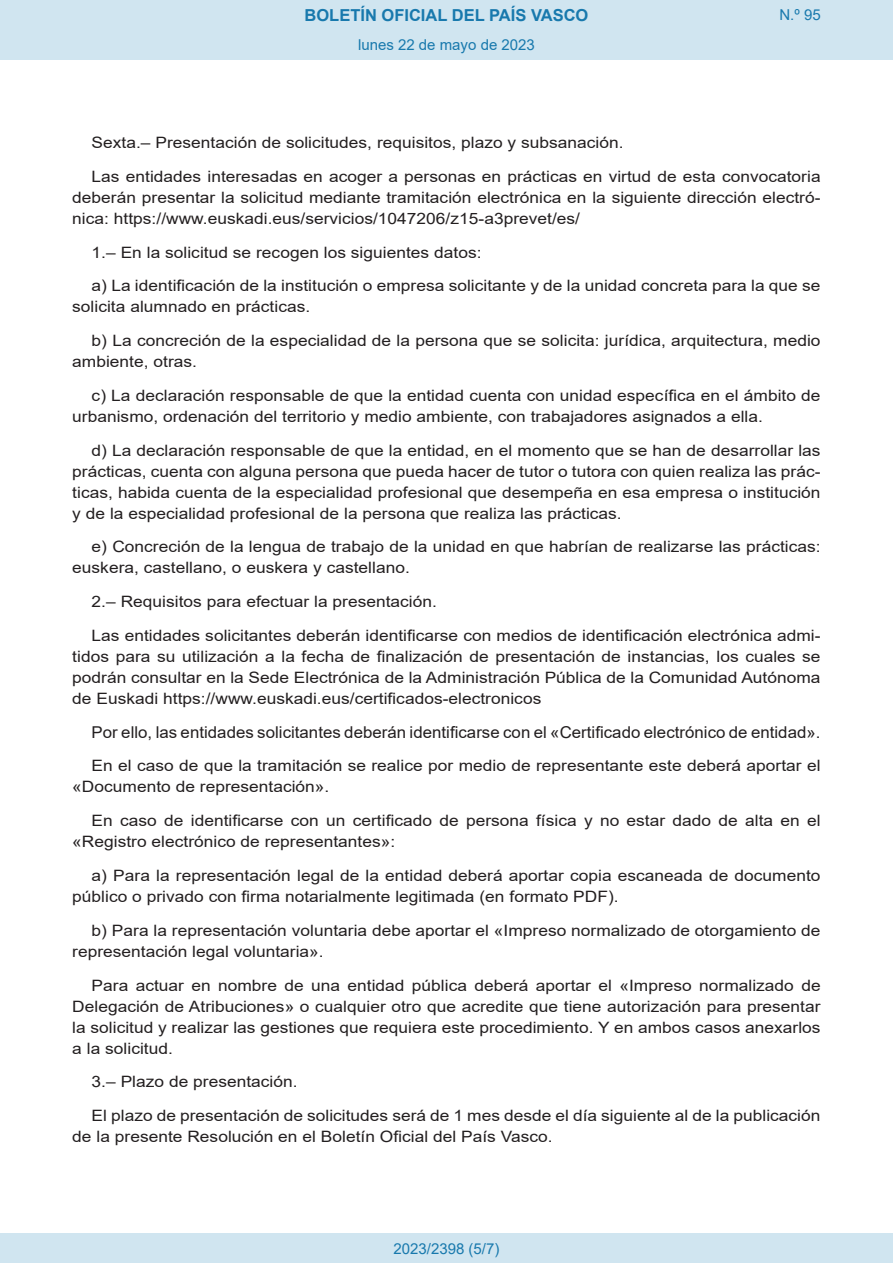
<style>
.page{position:relative;width:893px;height:1263px;background:#fff}
.page>*{position:absolute;margin:0;border:0;box-sizing:border-box;transform-origin:0 0}
.t1{font:700 16.5px "Arial";color:#1879ad}
.BOPVDetalle{font:16.35px "Arial";color:#231f20}
.BOPVDetalle-2{font:15.6px/21px "Arial";color:#231f20;scale:1.11 1}
.Paginacion_Centro{font:15px "Arial";color:#1879ad}
</style>
<div class="page">
<div style="left:0;top:0;width:893px;height:60px;background:#d0e5f0"></div>
<div style="left:0;top:1233px;width:893px;height:30px;background:#d0e5f0"></div>
<p class="t1" style="left:305px;top:3px;width:285px">BOLETÍN OFICIAL DEL PAÍS VASCO</p>
<p class="Paginacion_Centro" style="left:358px;top:35px;width:178px">lunes 22 de mayo de 2023</p>
<p class="Paginacion_Centro" style="left:779px;top:5px;width:43px">N.º 95</p>
<p class="BOPVDetalle-2" style="left:92px;top:132px;width:481px">Sexta.– Presentación de solicitudes, requisitos, plazo y subsanación.</p>
<p class="BOPVDetalle-2" style="left:72px;top:166px;width:676px;text-align:justify;text-indent:19px">Las entidades interesadas en acoger a personas en prácticas en virtud de esta convocatoria deberán presentar la solicitud mediante tramitación electrónica en la siguiente dirección electró&shy;nica: https://www.euskadi.eus/servicios/1047206/z15-a3prevet/es/</p>
<p class="BOPVDetalle-2" style="left:92px;top:242px;width:353px">1.– En la solicitud se recogen los siguientes datos:</p>
<p class="BOPVDetalle-2" style="left:72px;top:275px;width:676px;text-indent:19px">a) La identificación de la institución o empresa solicitante y de la unidad concreta para la que se solicita alumnado en prácticas.</p>
<p class="BOPVDetalle-2" style="left:72px;top:330px;width:676px;text-indent:19px">b) La concreción de la especialidad de la persona que se solicita: jurídica, arquitectura, medio ambiente, otras.</p>
<p class="BOPVDetalle-2" style="left:72px;top:385px;width:676px;text-indent:19px">c) La declaración responsable de que la entidad cuenta con unidad específica en el ámbito de urbanismo, ordenación del territorio y medio ambiente, con trabajadores asignados a ella.</p>
<p class="BOPVDetalle-2" style="left:72px;top:440px;width:676px;text-align:justify;text-indent:19px">d) La declaración responsable de que la entidad, en el momento que se han de desarrollar las prácticas, cuenta con alguna persona que pueda hacer de tutor o tutora con quien realiza las prác&shy;ticas, habida cuenta de la especialidad profesional que desempeña en esa empresa o institución y de la especialidad profesional de la persona que realiza las prácticas.</p>
<p class="BOPVDetalle-2" style="left:72px;top:536px;width:676px;text-indent:19px">e) Concreción de la lengua de trabajo de la unidad en que habrían de realizarse las prácticas: euskera, castellano, o euskera y castellano.</p>
<p class="BOPVDetalle-2" style="left:92px;top:591px;width:313px">2.– Requisitos para efectuar la presentación.</p>
<p class="BOPVDetalle-2" style="left:72px;top:625px;width:676px;text-align:justify;text-indent:19px">Las entidades solicitantes deberán identificarse con medios de identificación electrónica admi&shy;tidos para su utilización a la fecha de finalización de presentación de instancias, los cuales se podrán consultar en la Sede Electrónica de la Administración Pública de la Comunidad Autónoma de Euskadi https://www.euskadi.eus/certificados-electronicos</p>
<p class="BOPVDetalle" style="left:92px;top:721px;width:730px">Por ello, las entidades solicitantes deberán identificarse con el «Certificado electrónico de entidad».</p>
<p class="BOPVDetalle-2" style="left:72px;top:755px;width:676px;text-indent:19px">En el caso de que la tramitación se realice por medio de representante este deberá aportar el «Documento de representación».</p>
<p class="BOPVDetalle-2" style="left:72px;top:810px;width:676px;text-indent:19px">En caso de identificarse con un certificado de persona física y no estar dado de alta en el «Registro electrónico de representantes»:</p>
<p class="BOPVDetalle-2" style="left:72px;top:865px;width:676px;text-indent:19px">a) Para la representación legal de la entidad deberá aportar copia escaneada de documento público o privado con firma notarialmente legitimada (en formato PDF).</p>
<p class="BOPVDetalle-2" style="left:72px;top:920px;width:676px;text-indent:19px">b) Para la representación voluntaria debe aportar el «Impreso normalizado de otorgamiento de representación legal voluntaria».</p>
<p class="BOPVDetalle-2" style="left:72px;top:974px;width:676px;text-align:justify;text-indent:19px">Para actuar en nombre de una entidad pública deberá aportar el «Impreso normalizado de Delegación de Atribuciones» o cualquier otro que acredite que tiene autorización para presentar la solicitud y realizar las gestiones que requiera este procedimiento. Y en ambos casos anexarlos a la solicitud.</p>
<p class="BOPVDetalle-2" style="left:92px;top:1071px;width:187px">3.– Plazo de presentación.</p>
<p class="BOPVDetalle-2" style="left:72px;top:1105px;width:675px;text-indent:19px">El plazo de presentación de solicitudes será de 1 mes desde el día siguiente al de la publicación de la presente Resolución en el Boletín Oficial del País Vasco.</p>
<p class="Paginacion_Centro" style="left:393px;top:1238px;width:107px">2023/2398 (5/7)</p>
</div>
